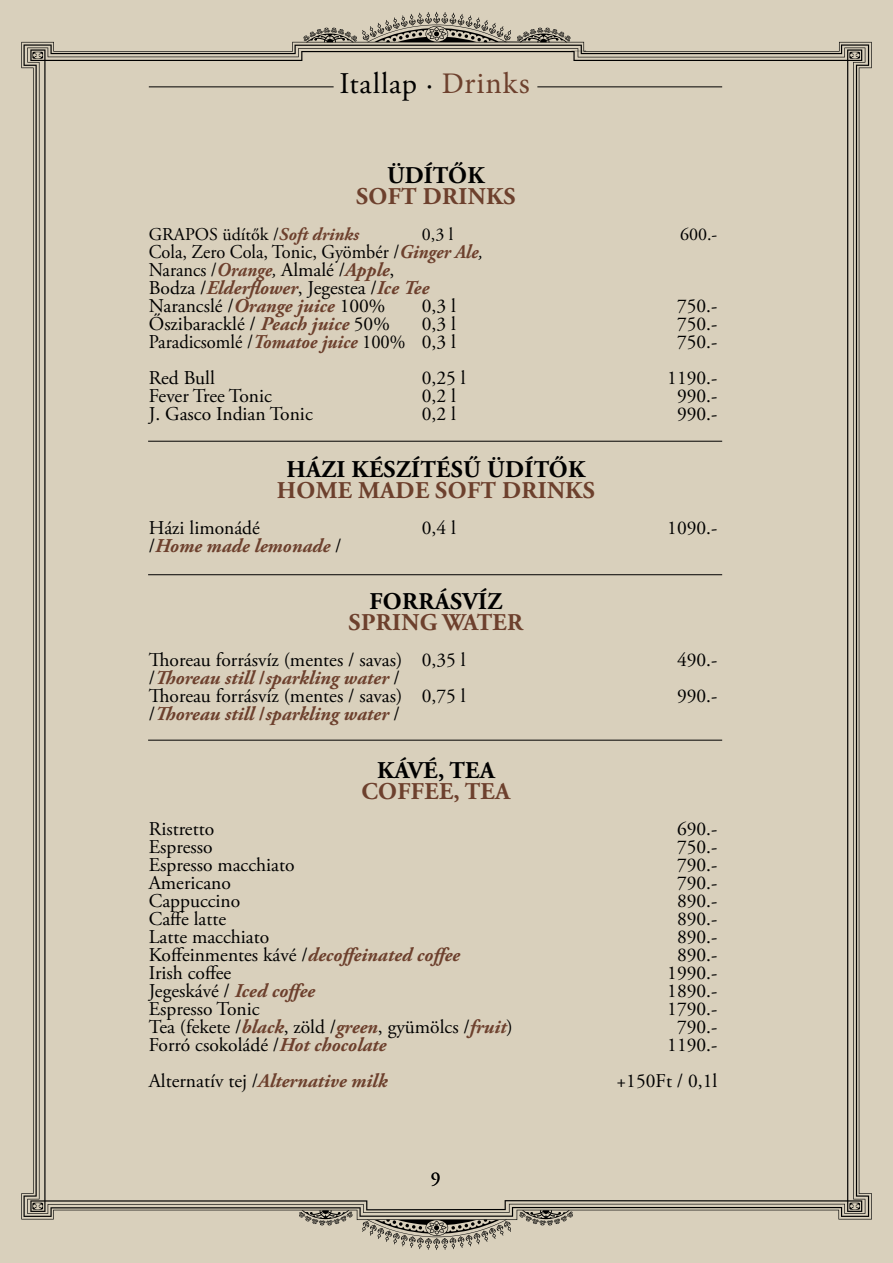
<style>
.page{position:relative;width:893px;height:1263px;background:#fff}
.page>*{position:absolute;margin:0;border:0;box-sizing:border-box;transform-origin:0 0}
.t1{font:30px "Adobe Garamond Pro";color:#000}
.t2{font:700 24px "Adobe Garamond Pro";letter-spacing:.015em;color:#6d402d}
.t3{font:700 24px "Adobe Garamond Pro";letter-spacing:.015em;color:#000}
.t4{font:19.5px "Adobe Garamond Pro";color:#000}
.t5{font:italic 700 19.5px "Adobe Garamond Pro";color:#6d402d}
.t6{font:19.5px "Adobe Garamond Pro";color:#000;scale:.94 1}
.t7{font:19.5px "Adobe Garamond Pro";color:#000;scale:.95 1}
.t8{font:18px "Adobe Garamond Pro";color:#000}
.s1{font-family:"Minion Pro";color:#6d402d}
.s2{font-weight:700;font-style:italic;color:#6d402d}
.s3{font-style:italic}
.s4{font-weight:400;font-style:normal;color:#000}
.s5{font-style:normal}
</style>
<div class="page">
<div style="left:2px;top:0;width:891px;height:1261px;background:#d9d0bc"></div>
<hr style="left:148px;top:441px;width:574px;height:1px;background:#000">
<hr style="left:148px;top:574px;width:574px;height:1px;background:#000">
<hr style="left:148px;top:740px;width:574px;height:1px;background:#000">
<hr style="left:149px;top:87px;width:185px;height:1px;background:#000">
<hr style="left:537px;top:87px;width:185px;height:1px;background:#000">
<p class="t1" style="left:340px;top:65px;width:192px">Itallap · <span class="s1">Drinks</span></p>
<p class="t3" style="left:387px;top:162px;width:99px">ÜDÍTŐK</p>
<p class="t2" style="left:356px;top:183px;width:161px">SOFT DRINKS</p>
<p class="t8" style="left:149px;top:224px;width:212px">GRAPOS üdítők /<span class="s2">Soft drinks</span></p>
<p class="t8" style="left:422px;top:224px;width:33px">0,3 l</p>
<p class="t8" style="left:680px;top:224px;width:39px">600.-</p>
<p class="t6" style="left:149px;top:241px;width:357px">Cola, Zero Cola, Tonic, Gyömbér /<span class="s2">Ginger Ale</span><span class="s3">,</span></p>
<p class="t6" style="left:149px;top:259px;width:263px">Narancs /<span class="s2">Orange</span><span class="s3">,</span> Almalé /<span class="s2">Apple</span>,</p>
<p class="t5" style="left:149px;top:277px;width:282px"><span class="s4">Bodza /</span>Elderflower<span class="s4">, Jegestea /</span>Ice Tee</p>
<p class="t4" style="left:149px;top:295px;width:238px">Narancslé /<span class="s2">Orange juice</span> 100%</p>
<p class="t4" style="left:422px;top:295px;width:36px">0,3 l</p>
<p class="t4" style="left:677px;top:295px;width:42px">750.-</p>
<p class="t4" style="left:149px;top:313px;width:242px">Őszibaracklé / <span class="s2">Peach juice</span> 50%</p>
<p class="t4" style="left:422px;top:313px;width:36px">0,3 l</p>
<p class="t4" style="left:677px;top:313px;width:42px">750.-</p>
<p class="t7" style="left:149px;top:331px;width:325px">Paradicsomlé /<span class="s2">Tomatoe juice</span> 100% 0,3 l</p>
<p class="t4" style="left:677px;top:331px;width:42px">750.-</p>
<p class="t4" style="left:149px;top:367px;width:68px">Red Bull</p>
<p class="t4" style="left:422px;top:367px;width:45px">0,25 l</p>
<p class="t4" style="left:667px;top:367px;width:52px">1190.-</p>
<p class="t4" style="left:149px;top:385px;width:125px">Fever Tree Tonic</p>
<p class="t4" style="left:422px;top:385px;width:36px">0,2 l</p>
<p class="t4" style="left:677px;top:385px;width:42px">990.-</p>
<p class="t4" style="left:149px;top:403px;width:165px">J. Gasco Indian Tonic</p>
<p class="t4" style="left:422px;top:403px;width:36px">0,2 l</p>
<p class="t4" style="left:677px;top:403px;width:42px">990.-</p>
<p class="t3" style="left:286px;top:456px;width:300px">HÁZI KÉSZÍTÉSŰ ÜDÍTŐK</p>
<p class="t2" style="left:277px;top:477px;width:320px">HOME MADE SOFT DRINKS</p>
<p class="t4" style="left:149px;top:517px;width:113px">Házi limonádé</p>
<p class="t4" style="left:422px;top:517px;width:36px">0,4 l</p>
<p class="t4" style="left:667px;top:517px;width:52px">1090.-</p>
<p class="t5" style="left:149px;top:535px;width:194px"><span class="s4">/</span>Home made lemonade <span class="s4">/</span></p>
<p class="t3" style="left:369px;top:588px;width:134px">FORRÁSVÍZ</p>
<p class="t2" style="left:349px;top:609px;width:176px">SPRING WATER</p>
<p class="t4" style="left:149px;top:649px;width:318px">Thoreau forrásvíz (mentes / savas) 0,35 l</p>
<p class="t4" style="left:677px;top:649px;width:42px">490.-</p>
<p class="t5" style="left:149px;top:667px;width:252px"><span class="s4">/</span>Thoreau still <span class="s5">/</span>sparkling water <span class="s4">/</span></p>
<p class="t4" style="left:149px;top:685px;width:318px">Thoreau forrásvíz (mentes / savas) 0,75 l</p>
<p class="t4" style="left:677px;top:685px;width:42px">990.-</p>
<p class="t5" style="left:149px;top:703px;width:252px"><span class="s4">/</span>Thoreau still <span class="s5">/</span>sparkling water <span class="s4">/</span></p>
<p class="t3" style="left:377px;top:756px;width:119px">KÁVÉ, TEA</p>
<p class="t2" style="left:362px;top:777px;width:150px">COFFEE, TEA</p>
<p class="t4" style="left:149px;top:817px;width:67px">Ristretto</p>
<p class="t4" style="left:677px;top:817px;width:42px">690.-</p>
<p class="t4" style="left:149px;top:835px;width:65px">Espresso</p>
<p class="t4" style="left:677px;top:835px;width:42px">750.-</p>
<p class="t4" style="left:149px;top:853px;width:147px">Espresso macchiato</p>
<p class="t4" style="left:677px;top:853px;width:42px">790.-</p>
<p class="t4" style="left:149px;top:871px;width:84px">Americano</p>
<p class="t4" style="left:677px;top:871px;width:42px">790.-</p>
<p class="t4" style="left:149px;top:889px;width:93px">Cappuccino</p>
<p class="t4" style="left:677px;top:889px;width:42px">890.-</p>
<p class="t4" style="left:149px;top:907px;width:79px">Caffe latte</p>
<p class="t4" style="left:677px;top:907px;width:42px">890.-</p>
<p class="t4" style="left:149px;top:925px;width:122px">Latte macchiato</p>
<p class="t4" style="left:677px;top:925px;width:42px">890.-</p>
<p class="t5" style="left:149px;top:943px;width:313px"><span class="s4">Koffeinmentes kávé /</span>decoffeinated coffee</p>
<p class="t4" style="left:677px;top:943px;width:42px">890.-</p>
<p class="t4" style="left:149px;top:961px;width:84px">Irish coffee</p>
<p class="t4" style="left:667px;top:961px;width:52px">1990.-</p>
<p class="t4" style="left:149px;top:979px;width:168px">Jegeskávé / <span class="s2">Iced coffee</span></p>
<p class="t4" style="left:667px;top:979px;width:52px">1890.-</p>
<p class="t4" style="left:149px;top:997px;width:112px">Espresso Tonic</p>
<p class="t4" style="left:667px;top:997px;width:52px">1790.-</p>
<p class="t4" style="left:149px;top:1015px;width:365px">Tea (fekete /<span class="s2">black</span>, zöld /<span class="s2">green</span>, gyümölcs /<span class="s2">fruit</span>)</p>
<p class="t4" style="left:677px;top:1015px;width:42px">790.-</p>
<p class="t4" style="left:149px;top:1033px;width:239px">Forró csokoládé /<span class="s2">Hot chocolate</span></p>
<p class="t4" style="left:667px;top:1033px;width:52px">1190.-</p>
<p class="t5" style="left:149px;top:1069px;width:240px"><span class="s4">Alternatív tej /</span>Alternative milk</p>
<p class="t4" style="left:617px;top:1069px;width:102px">+150Ft / 0,1l</p>
<p class="t4" style="left:431px;top:1167px;width:11px">9</p>
</div>
